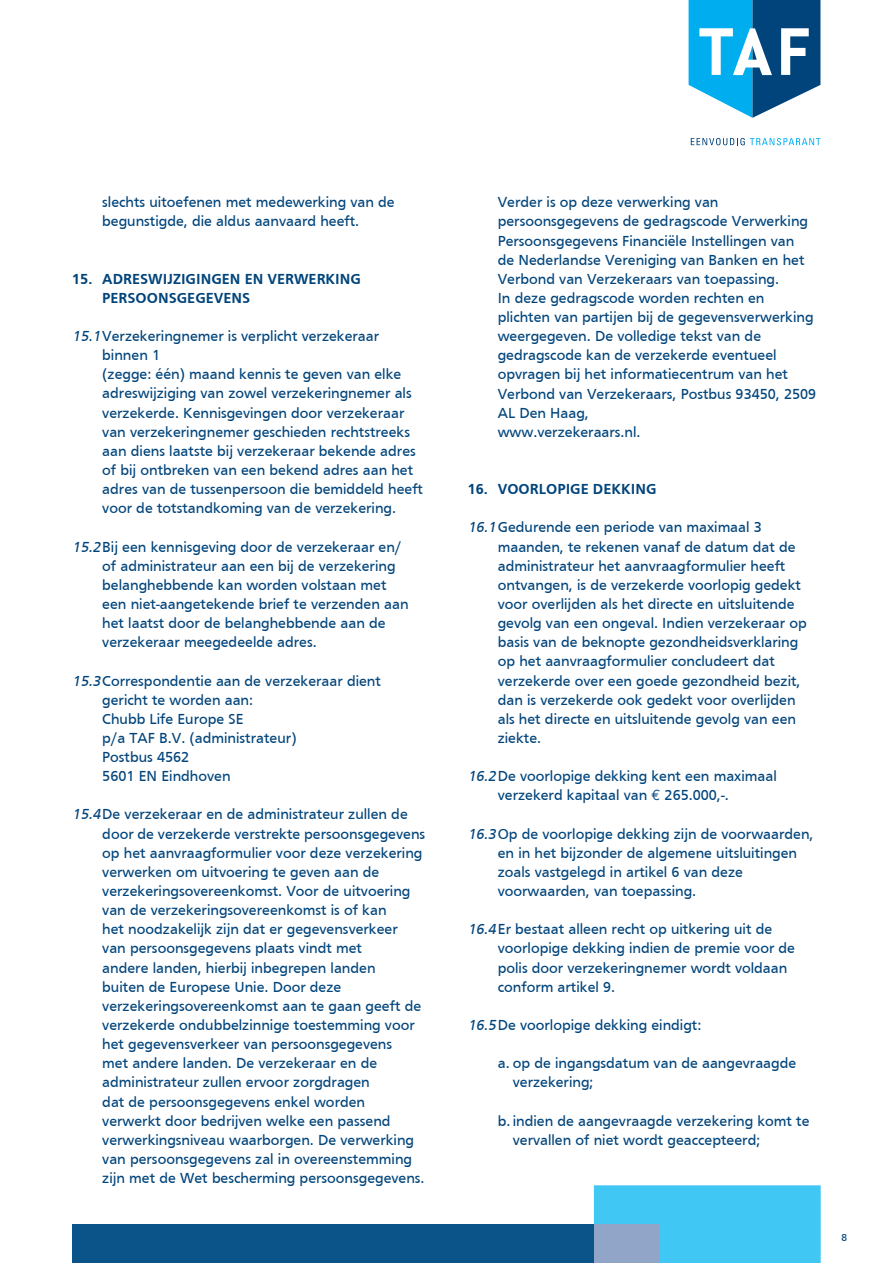
<style>
.page{position:relative;width:893px;height:1263px;background:#fff}
.page>*{position:absolute;margin:0;border:0;box-sizing:border-box;transform-origin:0 0}
.t1{font:15px/19.2px "Frutiger";color:#00447b}
.t2{font:700 15px/19.2px "Frutiger";color:#00447b}
.t3{font:10.5px "Frutiger";color:#00447b}
.s1{font-style:italic}
.s2{font-family:"Euro Mono"}
</style>
<div class="page">
<svg style="left:691px;top:138px;width:129px;height:7px"></svg>
<svg style="left:689px;top:0;width:131px;height:118px"></svg>
<div style="left:72px;top:1225px;width:522px;height:38px;background:#0a548a"></div>
<div style="left:594px;top:1185px;width:227px;height:78px;background:#40c7f4"></div>
<div style="left:594px;top:1225px;width:65px;height:38px;background:#90a5c7"></div>
<p class="t1" style="left:102px;top:192px;width:294px">slechts uitoefenen met medewerking van de begunstigde, die aldus aanvaard heeft.</p>
<p class="t2" style="left:102px;top:269px;width:260px;text-indent:-30px">15. ADRESWIJZIGINGEN EN VERWERKING<br>PERSOONSGEGEVENS</p>
<p class="t1" style="left:102px;top:326px;width:322px;text-indent:-30px"><span class="s1">15.1</span> Verzekeringnemer is verplicht verzekeraar binnen 1<br>(zegge: één) maand kennis te geven van elke adres wijziging van zowel verzekeringnemer als verzekerde. Kennisgevingen door verzekeraar van verzekeringnemer geschieden rechtstreeks aan diens laatste bij verzekeraar bekende adres of bij ontbreken van een bekend adres aan het adres van de tussenpersoon die bemiddeld heeft voor de totstandkoming van de verzekering.</p>
<p class="t1" style="left:102px;top:537px;width:308px;text-indent:-30px"><span class="s1">15.2</span> Bij een kennisgeving door de verzekeraar en/ of administrateur aan een bij de verzekering belanghebbende kan worden volstaan met een niet-aangetekende brief te verzenden aan het laatst door de belanghebbende aan de verzekeraar meegedeelde adres.</p>
<p class="t1" style="left:102px;top:671px;width:280px;text-indent:-30px"><span class="s1">15.3</span> Correspondentie aan de verzekeraar dient gericht te worden aan:<br>Chubb Life Europe SE<br>p/a TAF B.V. (administrateur)<br>Postbus 4562<br>5601 EN Eindhoven</p>
<p class="t1" style="left:102px;top:805px;width:324px;text-indent:-30px"><span class="s1">15.4</span> De verzekeraar en de administrateur zullen de door de verzekerde verstrekte persoonsgegevens op het aanvraagformulier voor deze verzekering verwerken om uitvoering te geven aan de verzekeringsovereenkomst. Voor de uitvoering van de verzekeringsovereenkomst is of kan<br>het noodzakelijk zijn dat er gegevensverkeer<br>van persoonsgegevens plaats vindt met<br>andere landen, hierbij inbegrepen landen<br>buiten de Europese Unie. Door deze verzekeringsovereenkomst aan te gaan geeft de verzekerde ondubbelzinnige toestemming voor het gegevensverkeer van persoonsgegevens<br>met andere landen. De verzekeraar en de administrateur zullen ervoor zorgdragen<br>dat de persoonsgegevens enkel worden verwerkt door bedrijven welke een passend verwerkingsniveau waarborgen. De verwerking van persoonsgegevens zal in overeenstemming zijn met de Wet bescherming persoonsgegevens.</p>
<p class="t1" style="left:498px;top:192px;width:320px">Verder is op deze verwerking van persoonsgegevens de gedragscode Verwerking Persoonsgegevens Financiële Instellingen van<br>de Nederlandse Vereniging van Banken en het Verbond van Verzekeraars van toepassing.<br>In deze gedragscode worden rechten en plichten van partijen bij de gegevensverwerking weergegeven. De volledige tekst van de gedragscode kan de verzekerde eventueel opvragen bij het informatiecentrum van het Verbond van Verzekeraars, Postbus 93450, 2509<br>AL Den Haag,<br>www.verzekeraars.nl.</p>
<p class="t2" style="left:468px;top:479px;width:190px">16. VOORLOPIGE DEKKING</p>
<p class="t1" style="left:498px;top:518px;width:311px;text-indent:-30px"><span class="s1">16.1</span> Gedurende een periode van maximaal 3 maanden, te rekenen vanaf de datum dat de administrateur het aanvraagformulier heeft ontvangen, is de verzekerde voorlopig gedekt voor overlijden als het directe en uitsluitende gevolg van een ongeval. Indien verzekeraar op basis van de beknopte gezondheidsverklaring op het aanvraagformulier concludeert dat verzekerde over een goede gezondheid bezit, dan is verzekerde ook gedekt voor overlijden als het directe en uitsluitende gevolg van een ziekte.</p>
<p class="t1" style="left:498px;top:766px;width:281px;text-indent:-30px"><span class="s1">16.2</span> De voorlopige dekking kent een maximaal verzekerd kapitaal van <span class="s2">€</span> 265.000,-.</p>
<p class="t1" style="left:498px;top:824px;width:317px;text-indent:-30px"><span class="s1">16.3</span> Op de voorlopige dekking zijn de voorwaarden, en in het bijzonder de algemene uitsluitingen zoals vastgelegd in artikel 6 van deze voorwaarden, van toepassing.</p>
<p class="t1" style="left:498px;top:919px;width:299px;text-indent:-30px"><span class="s1">16.4</span> Er bestaat alleen recht op uitkering uit de voorlopige dekking indien de premie voor de polis door verzekeringnemer wordt voldaan conform artikel 9.</p>
<p class="t1" style="left:468px;top:1015px;width:235px"><span class="s1">16.5</span> De voorlopige dekking eindigt:</p>
<p class="t1" style="left:513px;top:1053px;width:285px;text-indent:-15px">a. op de ingangsdatum van de aangevraagde verzekering;</p>
<p class="t1" style="left:513px;top:1111px;width:298px;text-indent:-15px">b. indien de aangevraagde verzekering komt te vervallen of niet wordt geaccepteerd;</p>
<p class="t3" style="left:842px;top:1232px;width:7px">8</p>
</div>
